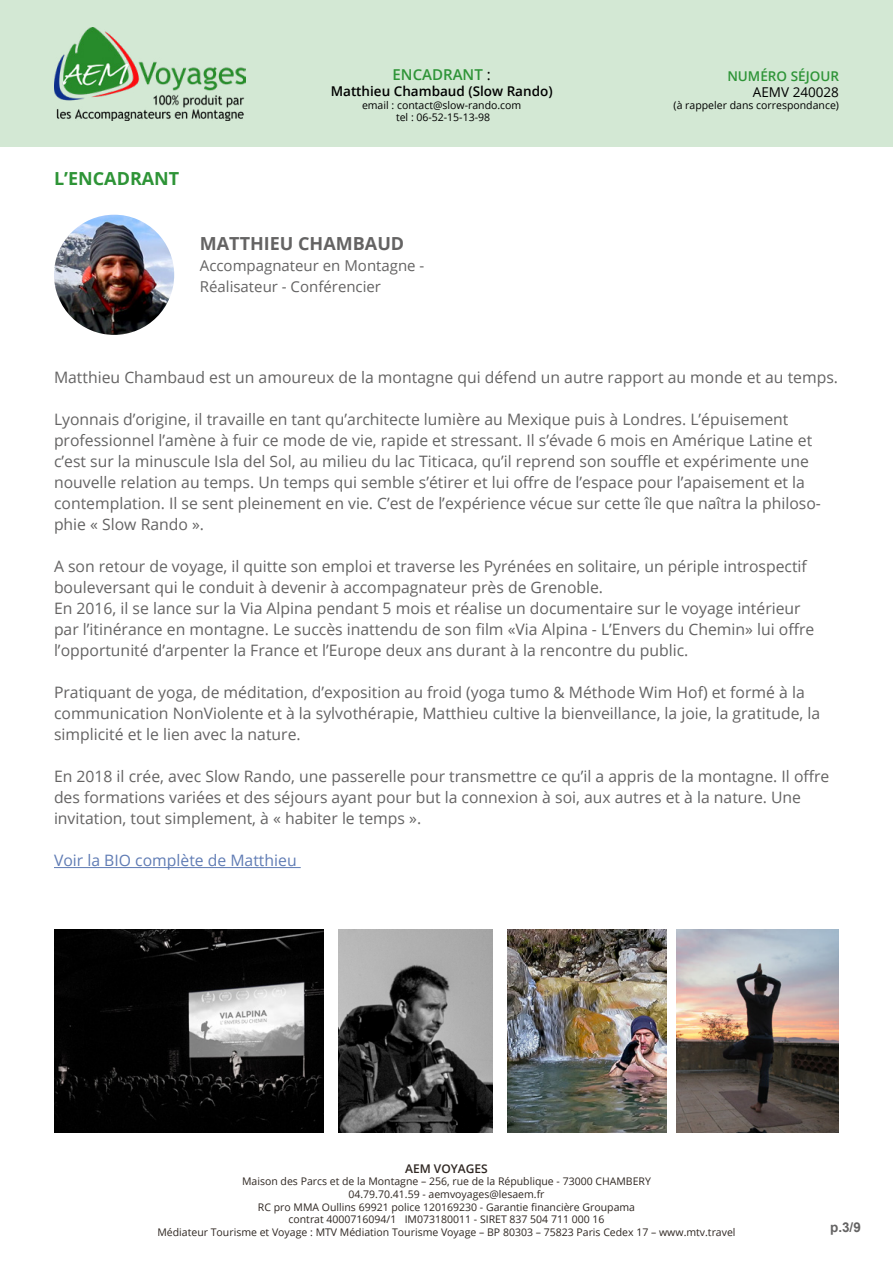
<style>
.page{position:relative;width:893px;height:1263px;background:#fff}
.page>*{position:absolute;margin:0;border:0;box-sizing:border-box;transform-origin:0 0}
.Style_de_paragraphe{font:700 18px "Open Sans";color:#646363}
.Titre_1__le_bon{font:700 18px "Open Sans";color:#2e9437}
.Style_de_paragraphe-2{font:15.75px/21px "Open Sans";color:#646363}
.Titre_1__le_bon-2{font:15.75px "Open Sans";color:#607cb4}
.Style_de_paragraphe-3{font:15px "Open Sans";color:#646363}
.t1{font:600 15px "Open Sans";color:#2e9437}
.t2{font:600 13.5px "Open Sans";color:#000}
.t3{font:600 13.5px "Open Sans";color:#2e9437}
.t4{font:13.5px "Open Sans";color:#000}
.t5{font:700 13.5px "Arial";color:#646363}
.t6{font:600 12px "Open Sans";color:#2f2722}
.t7{font:10.5px/12.6px "Open Sans";color:#2f2722;text-align:center}
.t8{font:10.5px/12.6px "Open Sans";color:#000;text-align:center}
.s1{font-weight:400;color:#000}
</style>
<div class="page">
<div style="left:0;top:0;width:893px;height:147px;background:#d3e8d4"></div>
<img style="left:54px;top:28px;width:191px;height:93px">
<img style="left:54px;top:215px;width:120px;height:120px;border-radius:60px">
<img style="left:507px;top:930px;width:159px;height:203px">
<img style="left:339px;top:930px;width:154px;height:202px">
<img style="left:54px;top:930px;width:270px;height:202px">
<img style="left:677px;top:930px;width:162px;height:202px">
<hr style="left:54px;top:867px;width:247px;height:1px;background:#607cb4">
<p class="Titre_1__le_bon" style="left:54px;top:165px;width:127px">L’ENCADRANT</p>
<p class="t1" style="left:393px;top:64px;width:100px">ENCADRANT <span class="s1">:</span></p>
<p class="t2" style="left:331px;top:82px;width:223px">Matthieu Chambaud (Slow Rando)</p>
<p class="t8" style="left:362px;top:98px;width:161px">email : contact@slow-rando.com tel : 06-52-15-13-98</p>
<p class="Style_de_paragraphe" style="left:200px;top:230px;width:206px">MATTHIEU CHAMBAUD</p>
<p class="Style_de_paragraphe-3" style="left:200px;top:255px;width:226px">Accompagnateur en Montagne -</p>
<p class="Style_de_paragraphe-3" style="left:200px;top:276px;width:183px">Réalisateur - Conférencier</p>
<p class="t3" style="left:727px;top:67px;width:113px">NUMÉRO SÉJOUR</p>
<p class="t4" style="left:753px;top:83px;width:88px">AEMV 240028</p>
<p class="t8" style="left:674px;top:99px;width:167px">(à rappeler dans correspondance)</p>
<p class="Style_de_paragraphe-2" style="left:54px;top:366px;width:786px">Matthieu Chambaud est un amoureux de la montagne qui défend un autre rapport au monde et au temps.</p>
<p class="Style_de_paragraphe-2" style="left:54px;top:408px;width:768px">Lyonnais d’origine, il travaille en tant qu’architecte lumière au Mexique puis à Londres. L’épuisement professionnel l’amène à fuir ce mode de vie, rapide et stressant. Il s’évade 6 mois en Amérique Latine et c’est sur la minuscule Isla del Sol, au milieu du lac Titicaca, qu’il reprend son souffle et expérimente une nouvelle relation au temps. Un temps qui semble s’étirer et lui offre de l’espace pour l’apaisement et la contemplation. Il se sent pleinement en vie. C’est de l’expérience vécue sur cette île que naîtra la philoso&shy;phie « Slow Rando ».</p>
<p class="Style_de_paragraphe-2" style="left:54px;top:555px;width:754px">A son retour de voyage, il quitte son emploi et traverse les Pyrénées en solitaire, un périple introspectif bouleversant qui le conduit à devenir à accompagnateur près de Grenoble.</p>
<p class="Style_de_paragraphe-2" style="left:54px;top:597px;width:762px">En 2016, il se lance sur la Via Alpina pendant 5 mois et réalise un documentaire sur le voyage intérieur par l’itinérance en montagne. Le succès inattendu de son film «Via Alpina - L’Envers du Chemin» lui offre l’opportunité d’arpenter la France et l’Europe deux ans durant à la rencontre du public.</p>
<p class="Style_de_paragraphe-2" style="left:54px;top:681px;width:768px">Pratiquant de yoga, de méditation, d’exposition au froid (yoga tumo &amp; Méthode Wim Hof) et formé à la communication NonViolente et à la sylvothérapie, Matthieu cultive la bienveillance, la joie, la gratitude, la simplicité et le lien avec la nature.</p>
<p class="Style_de_paragraphe-2" style="left:54px;top:765px;width:777px">En 2018 il crée, avec Slow Rando, une passerelle pour transmettre ce qu’il a appris de la montagne. Il offre des formations variées et des séjours ayant pour but la connexion à soi, aux autres et à la nature. Une invitation, tout simplement, à « habiter le temps ».</p>
<p class="Titre_1__le_bon-2" style="left:54px;top:850px;width:244px">Voir la BIO complète de Matthieu</p>
<p class="t6" style="left:405px;top:1160px;width:84px">AEM VOYAGES</p>
<p class="t7" style="left:157px;top:1175px;width:580px">Maison des Parcs et de la Montagne – 256, rue de la République - 73000 CHAMBERY<br>04.79.70.41.59 - aemvoyages@lesaem.fr<br>RC pro MMA Oullins 69921 police 120169230 - Garantie financière Groupama<br>contrat 4000716094/1 IM073180011 - SIRET 837 504 711 000 16<br>Médiateur Tourisme et Voyage : MTV Médiation Tourisme Voyage – BP 80303 – 75823 Paris Cedex 17 – www.mtv.travel</p>
<p class="t5" style="left:830px;top:1217px;width:32px">p.3/9</p>
</div>
